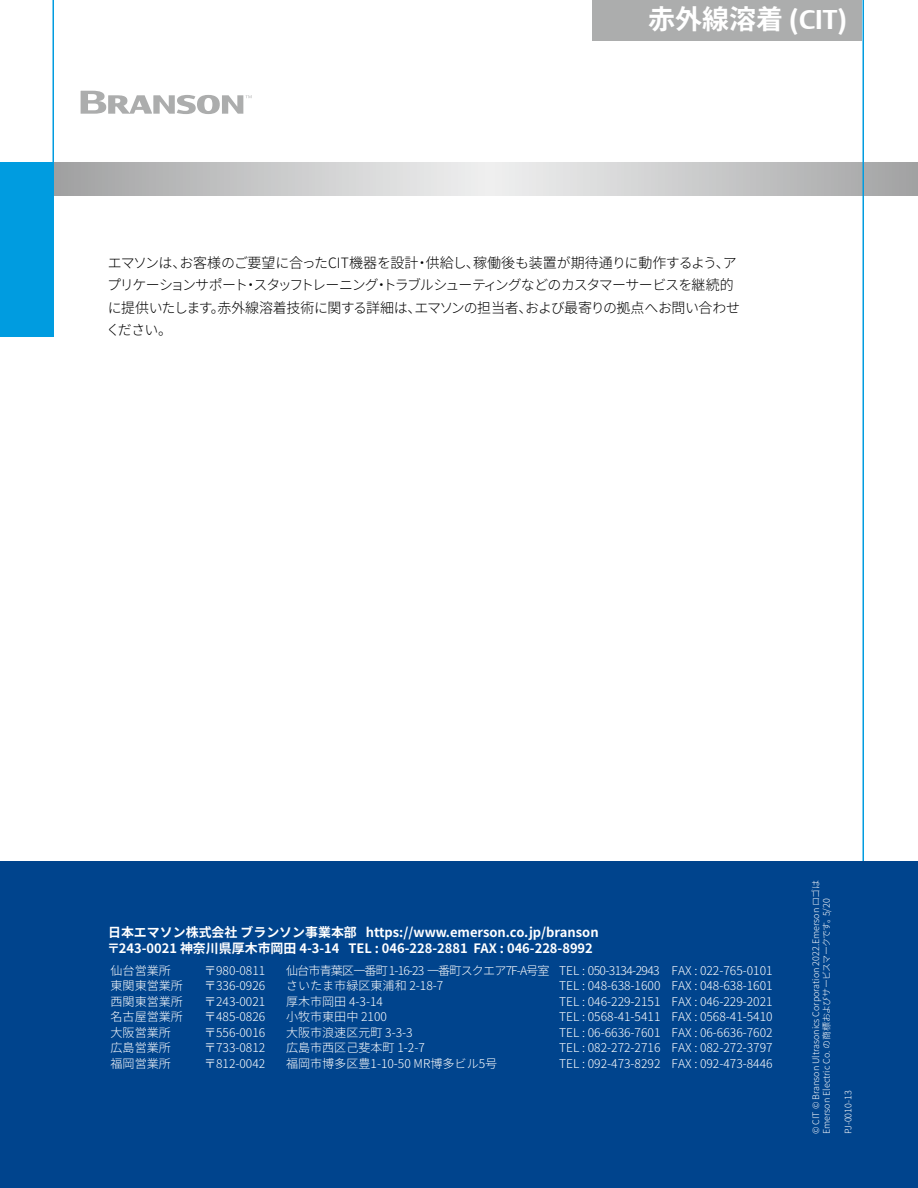
<style>
.page{position:relative;width:918px;height:1188px;background:#fff}
.page>*{position:absolute;margin:0;border:0;box-sizing:border-box;transform-origin:0 0}
.COVERS___Boxed_name{font:700 27px "Noto Sans CJ Kjp";color:#fff}
.INTERIOR___Body_10_5{font:300 14.25px/22.5px "Noto Sans CJ Kjp";letter-spacing:-.045em;color:#000}
.Address_country_head{font:700 12.9px "Noto Sans CJ Kjp";color:#fff}
.t1{font:300 12.15px "Noto Sans CJ Kjp";color:#fff}
.t2{font:300 12.15px "Noto Sans CJ Kjp";letter-spacing:-.07em;color:#fff}
.t3{font:300 12.15px "Noto Sans CJ Kjp";letter-spacing:-.05em;color:#fff}
.COVERS___Back_inform{font:300 9px/10.8px "Noto Sans CJ Kjp";color:#fff}
.s1{font-family:"DTL Argo T"}
</style>
<div class="page">
<svg style="left:54px;top:162px;width:864px;height:33px;background:#c8c9c9"></svg>
<div style="left:592px;top:0;width:270px;height:40px;background:#acadad"></div>
<div style="left:0;top:162px;width:54px;height:175px;background:#009ce0"></div>
<hr style="left:862px;top:0;width:2px;height:894px;background:#009ce0">
<hr style="left:52px;top:0;width:2px;height:337px;background:#009ce0">
<div style="left:0;top:862px;width:918px;height:326px;background:#00448d"></div>
<svg style="left:81px;top:91px;width:171px;height:23px"></svg>
<p class="COVERS___Boxed_name" style="left:648px;top:4px;width:201px">赤外線溶着 <span class="s1">(CIT)</span></p>
<p class="INTERIOR___Body_10_5" style="left:106px;top:252px;width:636px">エマソンは、お客様のご要望に合ったCIT機器を設計・供給し、稼働後も装置が期待通りに動作するよう、アプリケーションサポート・スタッフトレーニング・トラブルシューティングなどのカスタマーサービスを継続的に提供いたします。赤外線溶着技術に関する詳細は、エマソンの担当者、および最寄りの拠点へお問い合わせください。</p>
<p class="Address_country_head" style="left:108px;top:925px;width:492px">日本エマソン株式会社 ブランソン事業本部 https://www.emerson.co.jp/branson</p>
<p class="Address_country_head" style="left:107px;top:941px;width:487px">〒243-0021 神奈川県厚木市岡田 4-3-14 TEL : 046-228-2881 FAX : 046-228-8992</p>
<p class="t1" style="left:111px;top:963px;width:62px">仙台営業所</p>
<p class="t1" style="left:204px;top:963px;width:63px">〒980-0811</p>
<p class="t2" style="left:286px;top:963px;width:265px">仙台市青葉区一番町 1-16-23 一番町スクエア7F-A号室</p>
<p class="t3" style="left:559px;top:963px;width:102px">TEL : 050-3134-2943</p>
<p class="t1" style="left:672px;top:963px;width:103px">FAX : 022-765-0101</p>
<p class="t1" style="left:111px;top:979px;width:74px">東関東営業所</p>
<p class="t1" style="left:204px;top:979px;width:63px">〒336-0926</p>
<p class="t1" style="left:286px;top:979px;width:159px">さいたま市緑区東浦和 2-18-7</p>
<p class="t1" style="left:559px;top:979px;width:103px">TEL : 048-638-1600</p>
<p class="t1" style="left:672px;top:979px;width:103px">FAX : 048-638-1601</p>
<p class="t1" style="left:111px;top:994px;width:74px">西関東営業所</p>
<p class="t1" style="left:204px;top:994px;width:63px">〒243-0021</p>
<p class="t1" style="left:286px;top:994px;width:98px">厚木市岡田 4-3-14</p>
<p class="t1" style="left:559px;top:994px;width:103px">TEL : 046-229-2151</p>
<p class="t1" style="left:672px;top:994px;width:103px">FAX : 046-229-2021</p>
<p class="t1" style="left:111px;top:1010px;width:74px">名古屋営業所</p>
<p class="t1" style="left:204px;top:1010px;width:63px">〒485-0826</p>
<p class="t1" style="left:286px;top:1010px;width:103px">小牧市東田中 2100</p>
<p class="t1" style="left:559px;top:1010px;width:103px">TEL : 0568-41-5411</p>
<p class="t1" style="left:672px;top:1010px;width:103px">FAX : 0568-41-5410</p>
<p class="t1" style="left:111px;top:1025px;width:62px">大阪営業所</p>
<p class="t1" style="left:204px;top:1025px;width:63px">〒556-0016</p>
<p class="t1" style="left:286px;top:1025px;width:128px">大阪市浪速区元町 3-3-3</p>
<p class="t1" style="left:559px;top:1025px;width:103px">TEL : 06-6636-7601</p>
<p class="t1" style="left:672px;top:1025px;width:103px">FAX : 06-6636-7602</p>
<p class="t1" style="left:111px;top:1041px;width:62px">広島営業所</p>
<p class="t1" style="left:204px;top:1041px;width:63px">〒733-0812</p>
<p class="t1" style="left:286px;top:1041px;width:140px">広島市西区己斐本町 1-2-7</p>
<p class="t1" style="left:559px;top:1041px;width:103px">TEL : 082-272-2716</p>
<p class="t1" style="left:672px;top:1041px;width:103px">FAX : 082-272-3797</p>
<p class="t1" style="left:111px;top:1056px;width:62px">福岡営業所</p>
<p class="t1" style="left:204px;top:1056px;width:63px">〒812-0042</p>
<p class="t1" style="left:286px;top:1056px;width:213px">福岡市博多区豊1-10-50 MR博多ビル5号</p>
<p class="t1" style="left:559px;top:1056px;width:103px">TEL : 092-473-8292</p>
<p class="t1" style="left:672px;top:1056px;width:103px">FAX : 092-473-8446</p>
<p class="COVERS___Back_inform" style="left:811px;top:1134px;width:256px;rotate:-90deg">© CIT © Branson Ultrasonics Corporation 2022.Emerson ロゴは<br>Emerson Electric Co. の商標およびサービスマークです。5/20</p>
<p class="COVERS___Back_inform" style="left:843px;top:1134px;width:45px;rotate:-90deg">PJ-0010-13</p>
</div>
